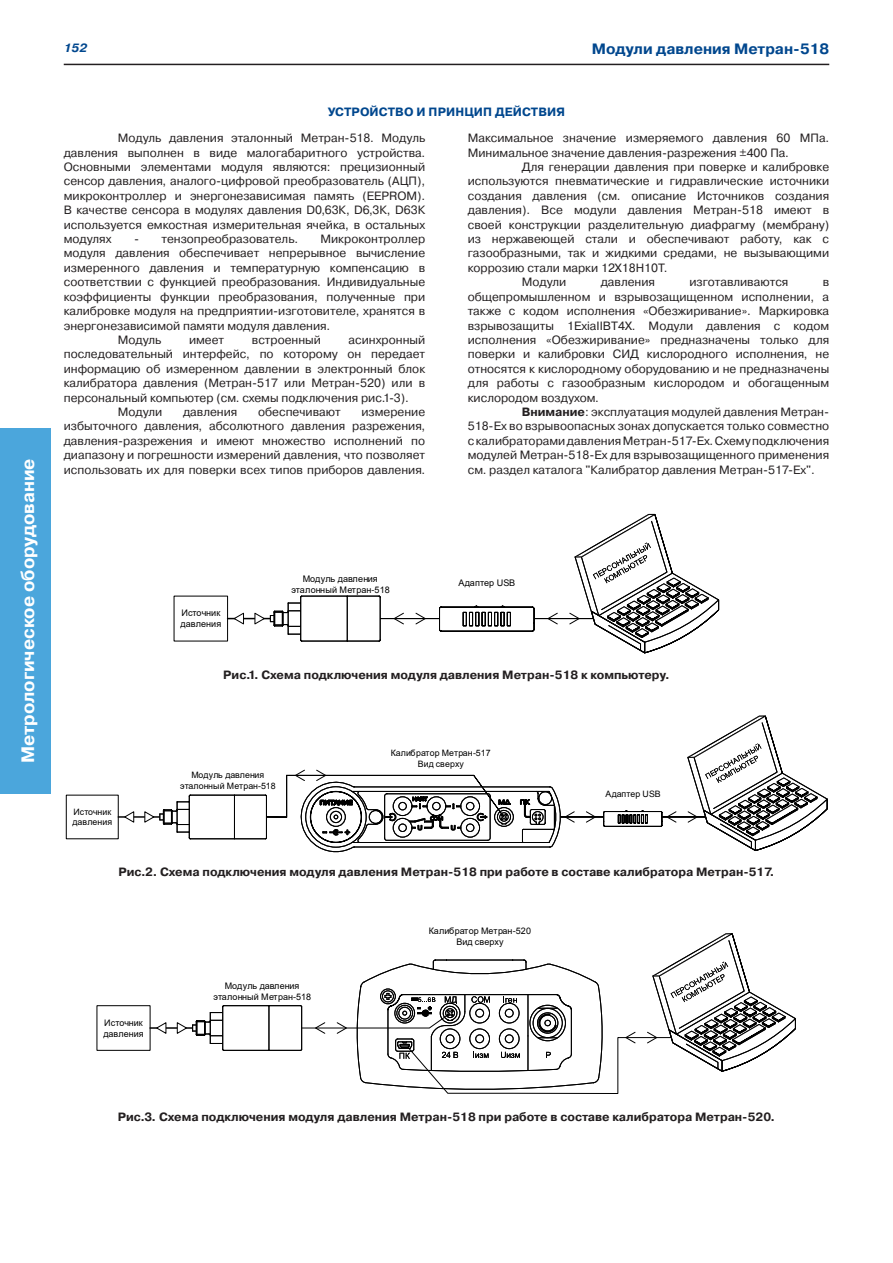
<style>
.page{position:relative;width:893px;height:1263px;background:#fff}
.page>*{position:absolute;margin:0;border:0;box-sizing:border-box;transform-origin:0 0}
.t1{font:700 18px "Pragmatica";color:#fff}
.t2{font:700 15px "Pragmatica";color:#00478e}
.t3{font:12px/14.4px "Pragmatica";color:#231f20;text-align:justify}
.t4{font:700 12px "Pragmatica";color:#231f20}
.t5{font:700 12px "Pragmatica";letter-spacing:.01em;color:#00478e}
.t6{font:italic 700 12px "Pragmatica";color:#00478e}
.t7{font:9.15px "Arial";color:#000}
.t8{font:9px/10.8px "Arial";letter-spacing:.005em;color:#000;text-align:center}
.t9{font:8.85px/10.5px "Arial";letter-spacing:.005em;color:#000;text-align:center}
.s1{font-weight:700}
</style>
<div class="page">
<hr style="left:64px;top:64px;width:765px;height:1px;background:#231f20">
<div style="left:0;top:428px;width:51px;height:366px;background:#4ba6dc"></div>
<hr style="left:228px;top:618px;width:42px;height:1px;background:#000">
<svg style="left:233px;top:612px;width:11px;height:13px"></svg>
<svg style="left:254px;top:596px;width:127px;height:45px"></svg>
<hr style="left:380px;top:618px;width:59px;height:1px;background:#000">
<svg style="left:393px;top:612px;width:34px;height:13px"></svg>
<hr style="left:534px;top:618px;width:59px;height:1px;background:#000">
<svg style="left:546px;top:514px;width:173px;height:140px"></svg>
<svg style="left:439px;top:605px;width:95px;height:26px"></svg>
<hr style="left:150px;top:1027px;width:42px;height:2px;background:#000">
<svg style="left:156px;top:1022px;width:11px;height:12px"></svg>
<svg style="left:177px;top:933px;width:619px;height:161px"></svg>
<hr style="left:118px;top:816px;width:41px;height:2px;background:#000">
<svg style="left:124px;top:811px;width:10px;height:12px"></svg>
<hr style="left:560px;top:816px;width:44px;height:1px;background:#000">
<svg style="left:144px;top:769px;width:453px;height:84px"></svg>
<svg style="left:603px;top:715px;width:225px;height:136px"></svg>
<h1 class="t1" style="left:21px;top:763px;width:306px;rotate:-90deg">Метрологическое оборудование</h1>
<p class="t6" style="left:64px;top:43px;width:25px">152</p>
<p class="t5" style="left:328px;top:107px;width:239px">УСТРОЙСТВО И ПРИНЦИП ДЕЙСТВИЯ</p>
<p class="t2" style="left:592px;top:44px;width:239px">Модули давления Метран-518</p>
<p class="t3" style="left:64px;top:132px;width:363px;text-indent:54px">Модуль давления эталонный Метран-518. Модуль давления выполнен в виде малогабаритного устройства.<br>Основными элементами модуля являются: прецизионный сенсор давления, аналого-цифровой преобразователь (АЦП), микроконтроллер и энергонезависимая память (EEPROM).<br>В качестве сенсора в модулях давления D0,63К, D6,3К, D63К используется емкостная измерительная ячейка, в остальных модулях</p>
<p class="t3" style="left:134px;top:233px;width:166px">- тензопреобразователь.</p>
<p class="t3" style="left:320px;top:233px;width:106px">Микроконтроллер</p>
<p class="t3" style="left:64px;top:247px;width:363px">модуля давления обеспечивает непрерывное вычисление</p>
<p class="t3" style="left:64px;top:261px;width:363px">измеренного давления и температурную компенсацию в</p>
<p class="t3" style="left:64px;top:276px;width:363px">соответствии с функцией преобразования. Индивидуальные</p>
<p class="t3" style="left:64px;top:290px;width:363px">коэффициенты функции преобразования, полученные при</p>
<p class="t3" style="left:64px;top:305px;width:363px">калибровке модуля на предприятии-изготовителе, хранятся в</p>
<p class="t3" style="left:64px;top:319px;width:268px">энергонезависимой памяти модуля давления.</p>
<p class="t3" style="left:118px;top:333px;width:45px">Модуль</p>
<p class="t3" style="left:189px;top:333px;width:37px">имеет</p>
<p class="t3" style="left:252px;top:333px;width:71px">встроенный</p>
<p class="t3" style="left:349px;top:333px;width:78px">асинхронный</p>
<p class="t3" style="left:64px;top:348px;width:363px">последовательный интерфейс, по которому он передает</p>
<p class="t3" style="left:64px;top:362px;width:363px">информацию об измеренном давлении в электронный блок</p>
<p class="t3" style="left:64px;top:377px;width:363px">калибратора давления (Метран-517 или Метран-520) или в</p>
<p class="t3" style="left:64px;top:391px;width:347px">персональный компьютер (см. схемы подключения рис.1-3).</p>
<p class="t3" style="left:118px;top:405px;width:46px">Модули</p>
<p class="t3" style="left:183px;top:405px;width:56px">давления</p>
<p class="t3" style="left:258px;top:405px;width:84px">обеспечивают</p>
<p class="t3" style="left:64px;top:405px;width:363px;text-indent:298px">измерение избыточного давления, абсолютного давления разрежения, давления-разрежения и имеют множество исполнений по диапазону и погрешности измерений давления, что позволяет использовать их для поверки всех типов приборов давления.</p>
<p class="t3" style="left:468px;top:132px;width:363px">Максимальное значение измеряемого давления 60 МПа.</p>
<p class="t3" style="left:468px;top:146px;width:323px">Минимальное значение давления-разрежения ±400 Па.</p>
<p class="t3" style="left:522px;top:161px;width:309px">Для генерации давления при поверке и калибровке</p>
<p class="t3" style="left:468px;top:175px;width:363px">используются пневматические и гидравлические источники</p>
<p class="t3" style="left:468px;top:189px;width:363px">создания давления (см. описание Источников создания</p>
<p class="t3" style="left:468px;top:204px;width:363px">давления). Все модули давления Метран-518 имеют в</p>
<p class="t3" style="left:468px;top:218px;width:363px">своей конструкции разделительную диафрагму (мембрану)</p>
<p class="t3" style="left:468px;top:233px;width:363px">из нержавеющей стали и обеспечивают работу, как с</p>
<p class="t3" style="left:468px;top:247px;width:363px">газообразными, так и жидкими средами, не вызывающими</p>
<p class="t3" style="left:468px;top:261px;width:201px">коррозию стали марки 12Х18Н10Т.</p>
<p class="t3" style="left:522px;top:276px;width:46px">Модули</p>
<p class="t3" style="left:601px;top:276px;width:56px">давления</p>
<p class="t3" style="left:689px;top:276px;width:101px">изготавливаются</p>
<p class="t3" style="left:823px;top:276px;width:8px">в</p>
<p class="t3" style="left:468px;top:290px;width:363px">общепромышленном и взрывозащищенном исполнении, а</p>
<p class="t3" style="left:468px;top:305px;width:363px">также с кодом исполнения «Обезжиривание». Маркировка</p>
<p class="t3" style="left:468px;top:319px;width:363px">взрывозащиты 1ExiaIIBT4X. Модули давления с кодом</p>
<p class="t3" style="left:468px;top:333px;width:363px">исполнения «Обезжиривание» предназначены только для</p>
<p class="t3" style="left:468px;top:348px;width:363px">поверки и калибровки СИД кислородного исполнения, не</p>
<p class="t3" style="left:468px;top:362px;width:363px">относятся к кислородному оборудованию и не предназначены</p>
<p class="t3" style="left:468px;top:377px;width:363px">для работы с газообразным кислородом и обогащенным</p>
<p class="t3" style="left:468px;top:391px;width:133px">кислородом воздухом.</p>
<p class="t3" style="left:522px;top:405px;width:309px"><span class="s1">Внимание</span>: эксплуатация модулей давления Метран-</p>
<p class="t3" style="left:468px;top:420px;width:363px">518-Ех во взрывоопасных зонах допускается только совместно</p>
<p class="t3" style="left:468px;top:434px;width:363px">с калибраторами давления Метран-517-Ех. Схему подключения</p>
<p class="t3" style="left:468px;top:449px;width:363px">модулей Метран-518-Ех для взрывозащищенного применения</p>
<p class="t3" style="left:468px;top:463px;width:349px">см. раздел каталога "Калибратор давления Метран-517-Ех".</p>
<p class="t7" style="left:181px;top:608px;width:41px">Источник</p>
<p class="t8" style="left:181px;top:618px;width:42px">давления</p>
<p class="t7" style="left:303px;top:574px;width:77px">Модуль давления</p>
<p class="t8" style="left:291px;top:584px;width:100px">эталонный Метран-518</p>
<p class="t7" style="left:459px;top:578px;width:58px">Адаптер USB</p>
<p class="t4" style="left:223px;top:671px;width:448px">Рис.1. Схема подключения модуля давления Метран-518 к компьютеру.</p>
<p class="t9" style="left:73px;top:806px;width:41px;text-align:left">Источник давления</p>
<p class="t9" style="left:180px;top:770px;width:97px">Модуль давления эталонный Метран-518</p>
<p class="t9" style="left:391px;top:748px;width:101px">Калибратор Метран-517<br>Вид сверху</p>
<p class="t9" style="left:606px;top:788px;width:56px">Адаптер USB</p>
<p class="t4" style="left:118px;top:867px;width:658px">Рис.2. Схема подключения модуля давления Метран-518 при работе в составе калибратора Метран-517.</p>
<p class="t8" style="left:103px;top:1017px;width:42px;text-align:left">Источник давления</p>
<p class="t8" style="left:214px;top:980px;width:99px">Модуль давления эталонный Метран-518</p>
<p class="t8" style="left:429px;top:926px;width:104px">Калибратор Метран-520<br>Вид сверху</p>
<p class="t4" style="left:118px;top:1112px;width:659px">Рис.3. Схема подключения модуля давления Метран-518 при работе в составе калибратора Метран-520.</p>
</div>
